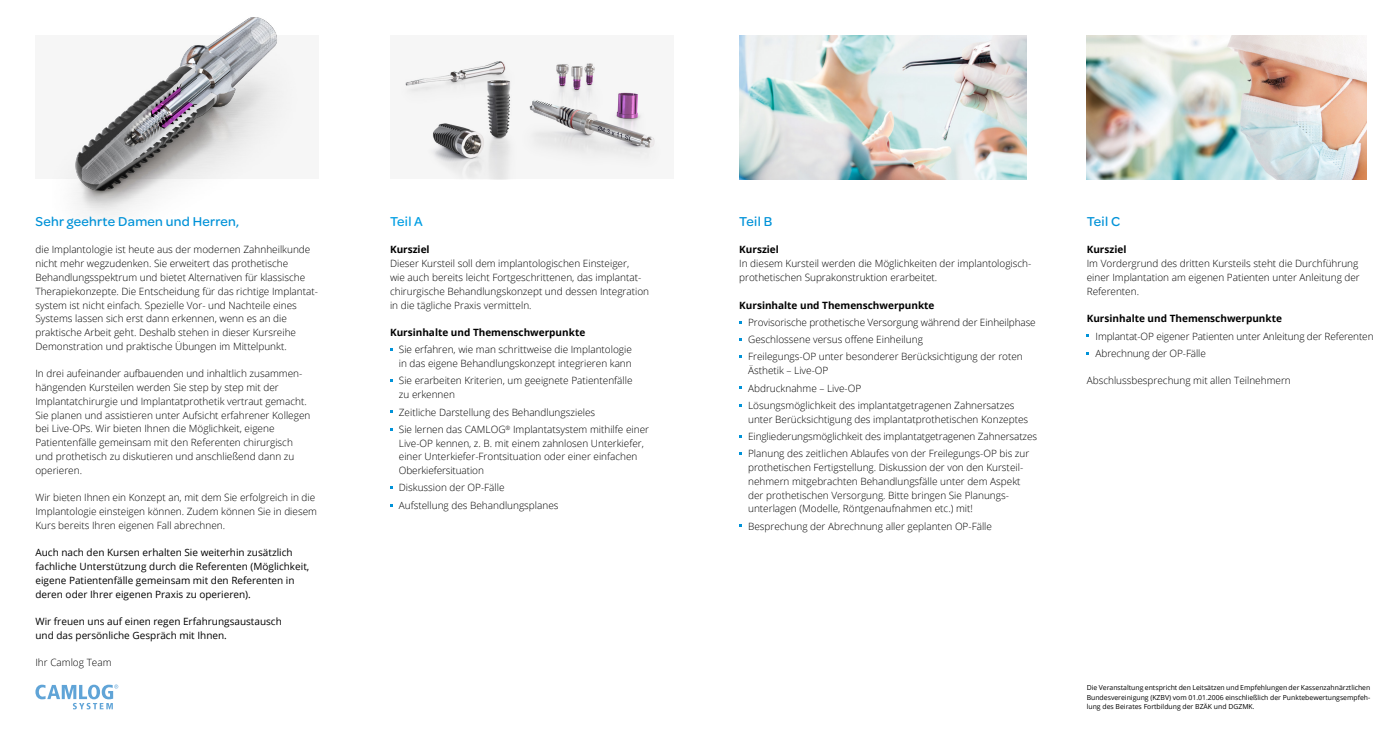
<style>
.page{position:relative;width:1397px;height:745px;background:#fff}
.page>*{position:absolute;margin:0;border:0;box-sizing:border-box;transform-origin:0 0}
.t1{font:500 13.75px "Omnes";letter-spacing:.02em;color:#0092d8}
.t2{font:500 13.75px "Omnes";color:#009ee3}
.t3{font:300 10px/13.8px "Open Sans";color:#000}
.t4{font:10px/13.8px "Open Sans";color:#000}
.t5{font:700 10px "Open Sans";color:#000}
.t6{font:6.88px/9.4px "Open Sans";color:#000;text-align:justify}
</style>
<div class="page">
<div style="left:35px;top:35px;width:284px;height:144px;background:#f6f6f6"></div>
<img style="left:402px;top:60px;width:113px;height:119px">
<svg style="left:524px;top:63px;width:135px;height:103px;fill:#f3f3f3"></svg>
<img style="left:739px;top:35px;width:287px;height:144px">
<img style="left:1086px;top:35px;width:280px;height:144px">
<svg style="left:35px;top:684px;width:83px;height:25px"></svg>
<img style="left:75px;top:17px;width:202px;height:202px">
<h1 class="t1" style="left:35px;top:212px;width:205px">Sehr geehrte Damen und Herren,</h1>
<p class="t3" style="left:35px;top:242px;width:283px">die Implantologie ist heute aus der modernen Zahnheilkunde nicht mehr wegzudenken. Sie erweitert das prothetische Behandlungsspektrum und bietet Alternativen für klassische Therapiekonzepte. Die Entscheidung für das richtige Implantat&shy;system ist nicht einfach. Spezielle Vor- und Nachteile eines Systems lassen sich erst dann erkennen, wenn es an die praktische Arbeit geht. Deshalb stehen in dieser Kursreihe Demonstration und praktische Übungen im Mittelpunkt.</p>
<p class="t3" style="left:35px;top:366px;width:276px">In drei aufeinander aufbauenden und inhaltlich zusammen&shy;hängenden Kursteilen werden Sie step by step mit der Implantatchirurgie und Implantatprothetik vertraut gemacht.<br>Sie planen und assistieren unter Aufsicht erfahrener Kollegen bei Live-OPs. Wir bieten Ihnen die Möglichkeit, eigene Patientenfälle gemeinsam mit den Referenten chirurgisch und prothetisch zu diskutieren und anschließend dann zu operieren.</p>
<p class="t3" style="left:35px;top:490px;width:283px">Wir bieten Ihnen ein Konzept an, mit dem Sie erfolgreich in die<br>Implantologie einsteigen können. Zudem können Sie in diesem<br>Kurs bereits Ihren eigenen Fall abrechnen.</p>
<p class="t4" style="left:35px;top:545px;width:275px">Auch nach den Kursen erhalten Sie weiterhin zusätzlich fachliche Unterstützung durch die Referenten (Möglichkeit, eigene Patientenfälle gemeinsam mit den Referenten in deren oder Ihrer eigenen Praxis zu operieren).</p>
<p class="t4" style="left:35px;top:614px;width:248px">Wir freuen uns auf einen regen Erfahrungsaustausch und das persönliche Gespräch mit Ihnen.</p>
<p class="t3" style="left:35px;top:655px;width:78px">Ihr Camlog Team</p>
<h1 class="t2" style="left:390px;top:212px;width:34px">Teil A</h1>
<p class="t5" style="left:390px;top:242px;width:41px">Kursziel</p>
<p class="t3" style="left:390px;top:256px;width:260px">Dieser Kursteil soll dem implantologischen Einsteiger,<br>wie auch bereits leicht Fortgeschrittenen, das implantat&shy;chirurgische Behandlungskonzept und dessen Integration in die tägliche Praxis vermitteln.</p>
<p class="t5" style="left:390px;top:325px;width:197px">Kursinhalte und Themenschwerpunkte</p>
<p class="t3" style="left:399px;top:342px;width:234px">Sie erfahren, wie man schrittweise die Implantologie in das eigene Behandlungskonzept integrieren kann</p>
<p class="t3" style="left:399px;top:373px;width:235px">Sie erarbeiten Kriterien, um geeignete Patientenfälle zu erkennen</p>
<p class="t3" style="left:399px;top:403px;width:252px;line-height:17.2px">Zeitliche Darstellung des Behandlungszieles<br>Sie lernen das CAMLOG<sup>®</sup> Implantatsystem mithilfe einer</p>
<p class="t3" style="left:399px;top:435px;width:246px">Live-OP kennen, z. B. mit einem zahnlosen Unterkiefer, einer Unterkiefer-Frontsituation oder einer einfachen<br>Oberkiefersituation</p>
<p class="t3" style="left:399px;top:478px;width:161px;line-height:17.2px">Diskussion der OP-Fälle<br>Aufstellung des Behandlungsplanes</p>
<h1 class="t1" style="left:739px;top:212px;width:34px">Teil B</h1>
<p class="t5" style="left:739px;top:242px;width:41px">Kursziel</p>
<p class="t3" style="left:739px;top:256px;width:293px">In diesem Kursteil werden die Möglichkeiten der implantologisch&shy;prothetischen Suprakonstruktion erarbeitet.</p>
<p class="t5" style="left:739px;top:297px;width:197px">Kursinhalte und Themenschwerpunkte</p>
<p class="t3" style="left:748px;top:313px;width:289px;line-height:17.2px">Provisorische prothetische Versorgung während der Einheilphase<br>Geschlossene versus offene Einheilung<br>Freilegungs-OP unter besonderer Berücksichtigung der roten</p>
<p class="t3" style="left:748px;top:361px;width:268px;line-height:17.2px">Ästhetik – Live-OP<br>Abdrucknahme – Live-OP<br>Lösungsmöglichkeit des implantatgetragenen Zahnersatzes</p>
<p class="t3" style="left:748px;top:410px;width:290px;line-height:17.2px">unter Berücksichtigung des implantatprothetischen Konzeptes<br>Eingliederungsmöglichkeit des implantatgetragenen Zahnersatzes<br>Planung des zeitlichen Ablaufes von der Freilegungs-OP bis zur</p>
<p class="t3" style="left:748px;top:460px;width:276px">prothetischen Fertigstellung. Diskussion der von den Kursteil&shy;nehmern mitgebrachten Behandlungsfälle unter dem Aspekt der prothetischen Versorgung. Bitte bringen Sie Planungs&shy;unterlagen (Modelle, Röntgenaufnahmen etc.) mit!</p>
<p class="t3" style="left:748px;top:518px;width:245px">Besprechung der Abrechnung aller geplanten OP-Fälle</p>
<h1 class="t1" style="left:1086px;top:212px;width:35px">Teil C</h1>
<p class="t5" style="left:1086px;top:242px;width:41px">Kursziel</p>
<p class="t3" style="left:1086px;top:256px;width:274px">Im Vordergrund des dritten Kursteils steht die Durchführung einer Implantation am eigenen Patienten unter Anleitung der<br>Referenten.</p>
<p class="t5" style="left:1086px;top:311px;width:197px">Kursinhalte und Themenschwerpunkte</p>
<p class="t3" style="left:1095px;top:327px;width:279px;line-height:17.2px">Implantat-OP eigener Patienten unter Anleitung der Referenten<br>Abrechnung der OP-Fälle</p>
<p class="t3" style="left:1086px;top:373px;width:205px">Abschlussbesprechung mit allen Teilnehmern</p>
<p class="t6" style="left:1086px;top:682px;width:285px">Die Veranstaltung entspricht den Leitsätzen und Empfehlungen der Kassenzahnärztlichen Bundesvereinigung (KZBV) vom 01.01.2006 einschließlich der Punktebewertungsempfeh&shy;lung des Beirates Fortbildung der BZÄK und DGZMK.</p>
</div>
